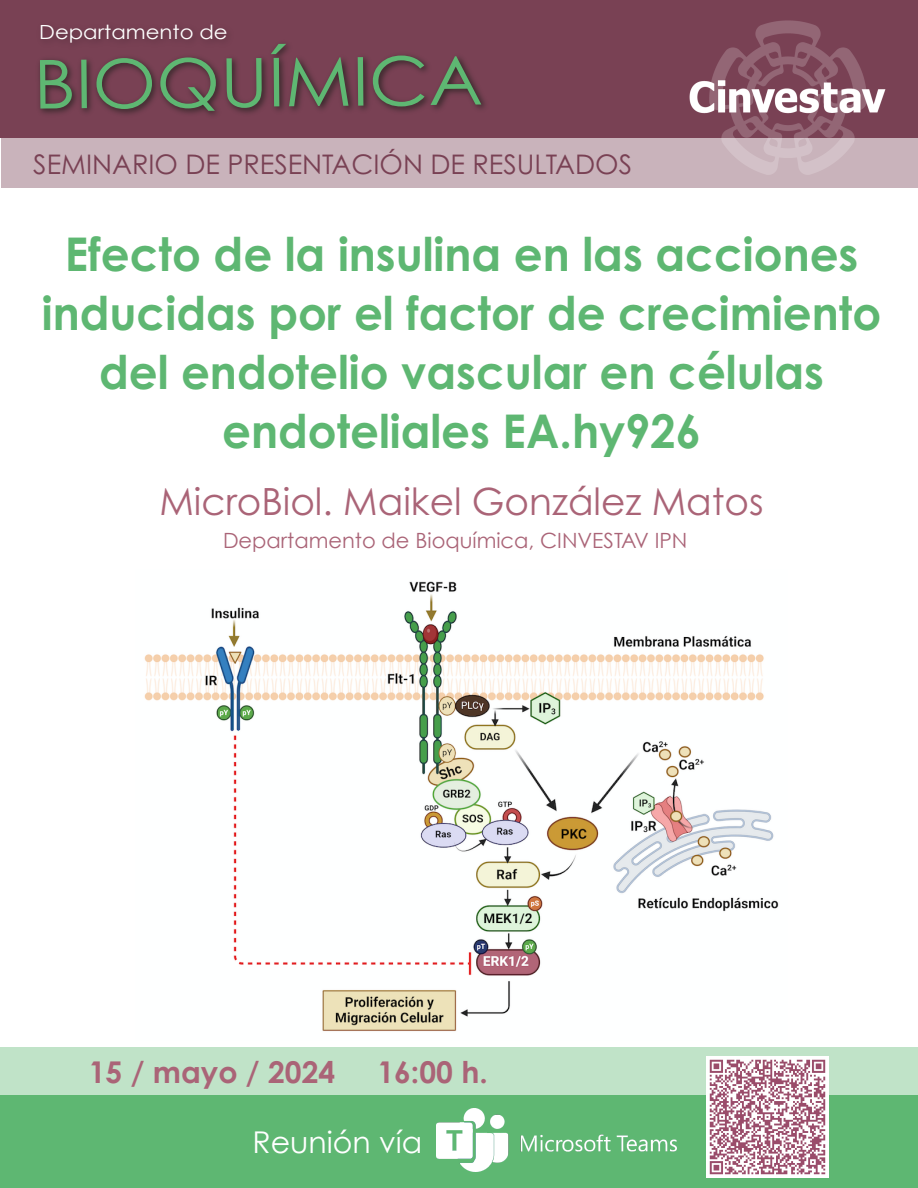
<style>
.page{position:relative;width:918px;height:1188px;background:#fff}
.page>*{position:absolute;margin:0;border:0;box-sizing:border-box;transform-origin:0 0}
.t1{font:67.5px "Century Gothic";color:#5eb772;scale:1.09 1}
.t2{font:700 46.5px/58.8px "Century Gothic Pro";color:#5eb772;text-align:center}
.t3{font:37.5px "Century Gothic Pro";color:#aa6477}
.t4{font:700 30px "Century Gothic Pro";color:#aa6477}
.t5{font:30px "Century Gothic";color:#fff}
.t6{font:27px "Century Gothic Pro";color:#794154}
.t7{font:21px "Century Gothic";color:#aa6477}
.t8{font:19.5px "Century Gothic";color:#fff;scale:1.09 1}
</style>
<div class="page">
<div style="left:2px;top:126px;width:916px;height:62px;background:#c9b3bb"></div>
<div style="left:0;top:1047px;width:918px;height:56px;background:#c0e3c8"></div>
<div style="left:0;top:1095px;width:918px;height:93px;background:#5eb772"></div>
<div style="left:0;top:0;width:918px;height:138px;background:#794154"></div>
<img style="left:39px;top:43px;width:446px;height:73px">
<img style="left:39px;top:30px;width:200px;height:26px">
<img style="left:713px;top:20px;width:150px;height:155px">
<img style="left:436px;top:1108px;width:240px;height:63px">
<img style="left:689px;top:75px;width:197px;height:45px">
<img style="left:144px;top:581px;width:635px;height:450px">
<img style="left:707px;top:1056px;width:121px;height:122px">
<p class="t8" style="left:39px;top:19px;width:174px">Departamento de</p>
<h1 class="t1" style="left:33px;top:39px;width:414px;rotate:-1deg">BIOQUÍMICA</h1>
<p class="t6" style="left:33px;top:147px;width:600px">SEMINARIO DE PRESENTACIÓN DE RESULTADOS</p>
<p class="t2" style="left:42px;top:224px;width:841px">Efecto de la insulina en las acciones inducidas por el factor de crecimiento del endotelio vascular en células endoteliales EA.hy926</p>
<p class="t3" style="left:159px;top:479px;width:606px">MicroBiol. Maikel González Matos</p>
<p class="t7" style="left:223px;top:526px;width:466px">Departamento de Bioquímica, CINVESTAV IPN</p>
<p class="t4" style="left:89px;top:1054px;width:248px">15 / mayo / 2024</p>
<p class="t4" style="left:377px;top:1054px;width:112px">16:00 h.</p>
<p class="t5" style="left:253px;top:1121px;width:171px">Reunión vía</p>
</div>
